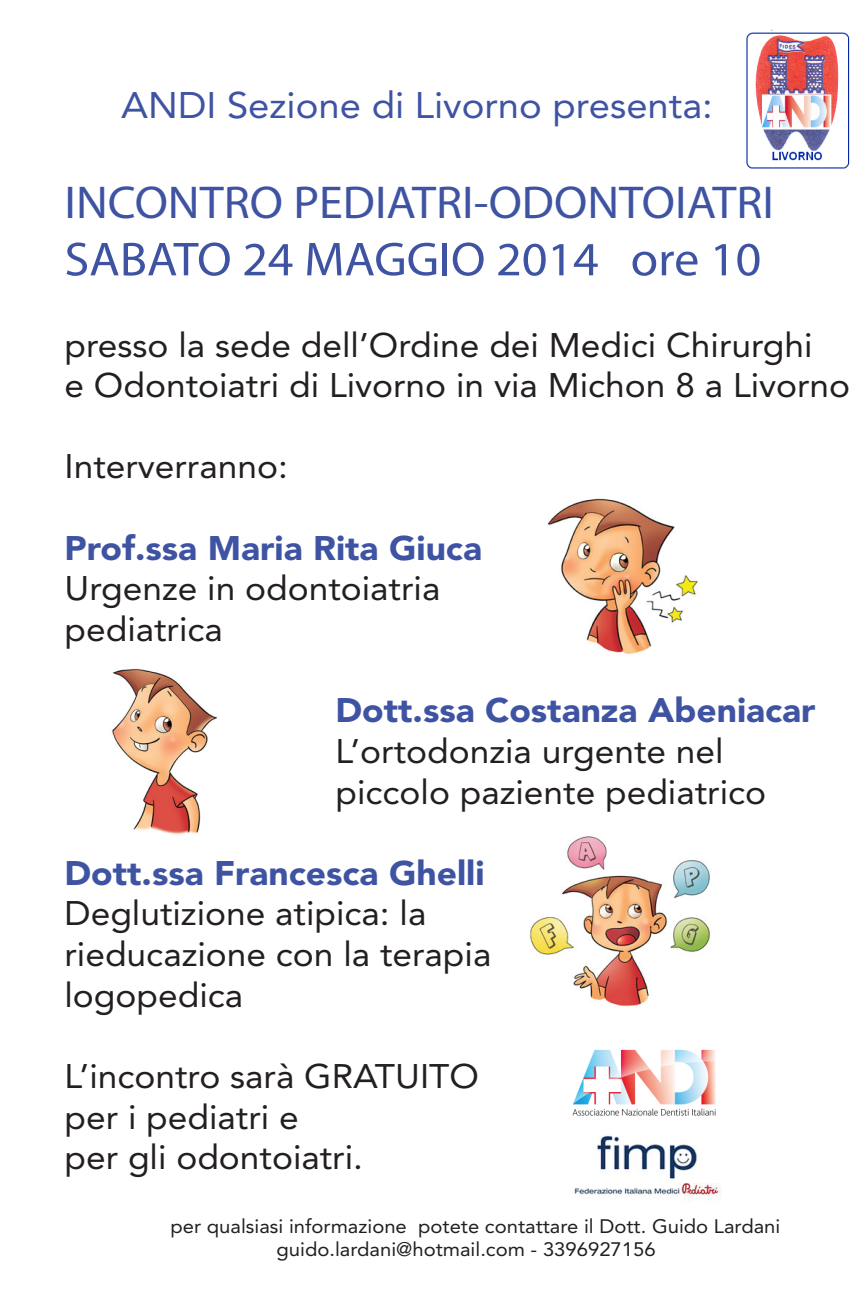
<style>
.page{position:relative;width:868px;height:1293px;background:#fff}
.page>*{position:absolute;margin:0;border:0;box-sizing:border-box;transform-origin:0 0}
.t1{font:48px "Myriad";color:#3f53a3;scale:1.04 1}
.t2{font:46.2px "Myriad";color:#3f53a3;scale:1.04 1}
.t3{font:36.6px "Avenir LT Std";color:#3f53a3;scale:1.04 1}
.t4{font:33.9px/40.5px "Avenir LT Std";color:#231f20;scale:1.04 1}
.t5{font:900 33.9px "Avenir LT Std";color:#3f53a3;scale:1.04 1}
.t6{font:19.5px/23.4px "Avenir LT Std";color:#231f20;scale:1.04 1}
</style>
<div class="page">
<img style="left:572px;top:1049px;width:144px;height:67px">
<img style="left:547px;top:498px;width:152px;height:156px">
<img style="left:529px;top:836px;width:182px;height:171px">
<img style="left:574px;top:1135px;width:147px;height:67px">
<img style="left:746px;top:29px;width:104px;height:140px">
<img style="left:112px;top:669px;width:105px;height:166px">
<p class="t3" style="left:121px;top:84px;width:570px">ANDI Sezione di Livorno presenta:</p>
<h2 class="t2" style="left:64px;top:179px;width:683px">INCONTRO PEDIATRI-ODONTOIATRI</h2>
<h1 class="t1" style="left:64px;top:235px;width:671px">SABATO 24 MAGGIO 2014 ore 10</h1>
<p class="t4" style="left:64px;top:325px;width:757px">presso la sede dell’Ordine dei Medici Chirurghi<br>e Odontoiatri di Livorno in via Michon 8 a Livorno</p>
<p class="t4" style="left:64px;top:447px;width:216px">Interverranno:</p>
<p class="t5" style="left:64px;top:527px;width:403px">Prof.ssa Maria Rita Giuca</p>
<p class="t4" style="left:64px;top:568px;width:363px">Urgenze in odontoiatria pediatrica</p>
<p class="t5" style="left:335px;top:690px;width:463px">Dott.ssa Costanza Abeniacar</p>
<p class="t4" style="left:335px;top:731px;width:415px">L’ortodonzia urgente nel piccolo paziente pediatrico</p>
<p class="t5" style="left:64px;top:852px;width:405px">Dott.ssa Francesca Ghelli</p>
<p class="t4" style="left:64px;top:893px;width:412px">Deglutizione atipica: la rieducazione con la terapia logopedica</p>
<p class="t4" style="left:64px;top:1056px;width:400px">L’incontro sarà GRATUITO per i pediatri e<br>per gli odontoiatri.</p>
<p class="t6" style="left:276px;top:1214px;width:486px;text-indent:-106px">per qualsiasi informazione potete contattare il Dott. Guido Lardani guido.lardani@hotmail.com - 3396927156</p>
</div>
